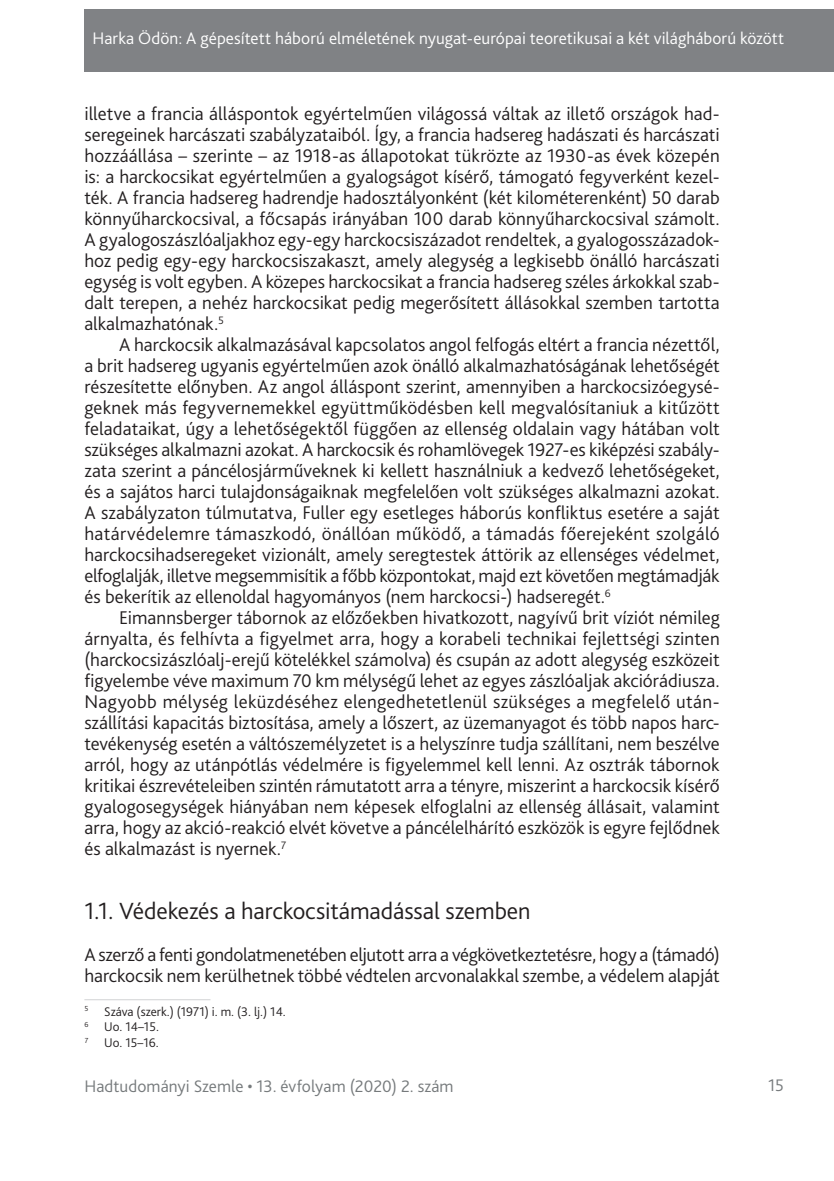
<style>
.page{position:relative;width:834px;height:1181px;background:#fff}
.page>*{position:absolute;margin:0;border:0;box-sizing:border-box;transform-origin:0 0}
._1_1_1__Head{font:300 24.5px "Bliss Pro";letter-spacing:-.005em;color:#231f20}
._1__Body{font:300 19.25px/21px "Bliss Pro";letter-spacing:.005em;color:#231f20;text-align:justify}
._2__Body_1st_paragra{font:300 19.25px/21px "Bliss Pro";color:#231f20}
.t1{font:300 17.5px "Bliss Pro";letter-spacing:.005em;color:#fff}
.t2{font:300 17.5px "Bliss Pro";letter-spacing:.005em;color:#767a7c}
.Lábjegyzet{font:300 13.12px "Bliss Pro";color:#231f20}
.s1{font-style:italic}
</style>
<div class="page">
<div style="left:84px;top:9px;width:749px;height:63px;background:#808285"></div>
<hr style="left:84px;top:999px;width:126px;height:1px;background:#d1d2d4">
<p class="t1" style="left:92px;top:27px;width:693px">Harka Ödön: A gépesített háború elméletének nyugat-európai teoretikusai a két világháború között</p>
<p class="_1__Body" style="left:84px;top:103px;width:636px">illetve a francia álláspontok egyértelműen világossá váltak az illető országok had&shy;seregeinek harcászati szabályzataiból. Így, a francia hadsereg hadászati és harcászati hozzáállása <span class="s1">–</span> szerinte <span class="s1">–</span> az 1918-as állapotokat tükrözte az 1930-as évek közepén is: a harckocsikat egyértelműen a gyalogságot kísérő, támogató fegyverként kezel&shy;ték. A francia hadsereg hadrendje hadosztályonként (két kilométerenként) 50 darab könnyűharckocsival, a főcsapás irányában 100 darab könnyűharckocsival számolt.<br>A gyalogoszászlóaljakhoz egy-egy harckocsiszázadot rendeltek, a gyalogosszázadok&shy;hoz pedig egy-egy harckocsiszakaszt, amely alegység a legkisebb önálló harcászati egység is volt egyben. A közepes harckocsikat a francia hadsereg széles árkokkal szab&shy;dalt terepen, a nehéz harckocsikat pedig megerősített állásokkal szemben tartotta alkalmazhatónak.<sup>5</sup></p>
<p class="_1__Body" style="left:84px;top:334px;width:637px;text-indent:35px">A harckocsik alkalmazásával kapcsolatos angol felfogás eltért a francia nézettől, a brit hadsereg ugyanis egyértelműen azok önálló alkalmazhatóságának lehetőségét részesítette előnyben. Az angol álláspont szerint, amennyiben a harckocsizóegysé&shy;geknek más fegyvernemekkel együttműködésben kell megvalósítaniuk a kitűzött feladataikat, úgy a lehetőségektől függően az ellenség oldalain vagy hátában volt szükséges alkalmazni azokat. A harckocsik és rohamlövegek 1927-es kiképzési szabály&shy;zata szerint a páncélosjárműveknek ki kellett használniuk a kedvező lehetőségeket, és a sajátos harci tulajdonságaiknak megfelelően volt szükséges alkalmazni azokat.<br>A szabályzaton túlmutatva, Fuller egy esetleges háborús konfliktus esetére a saját határvédelemre támaszkodó, önállóan működő, a támadás főerejeként szolgáló harckocsihadseregeket vizionált, amely seregtestek áttörik az ellenséges védelmet, elfoglalják, illetve megsemmisítik a főbb központokat, majd ezt követően megtámadják és bekerítik az ellenoldal hagyományos (nem harckocsi-) hadseregét.<sup>6</sup></p>
<p class="_1__Body" style="left:84px;top:607px;width:637px;text-indent:35px">Eimannsberger tábornok az előzőekben hivatkozott, nagyívű brit víziót némileg árnyalta, és felhívta a figyelmet arra, hogy a korabeli technikai fejlettségi szinten (harckocsizászlóalj-erejű kötelékkel számolva) és csupán az adott alegység eszközeit figyelembe véve maximum 70 km mélységű lehet az egyes zászlóaljak akciórádiusza.<br>Nagyobb mélység leküzdéséhez elengedhetetlenül szükséges a megfelelő után&shy;szállítási kapacitás biztosítása, amely a lőszert, az üzemanyagot és több napos harc&shy;tevékenység esetén a váltószemélyzetet is a helyszínre tudja szállítani, nem beszélve arról, hogy az utánpótlás védelmére is figyelemmel kell lenni. Az osztrák tábornok kritikai észrevételeiben szintén rámutatott arra a tényre, miszerint a harckocsik kísérő gyalogosegységek hiányában nem képesek elfoglalni az ellenség állásait, valamint arra, hogy az akció-reakció elvét követve a páncélelhárító eszközök is egyre fejlődnek és alkalmazást is nyernek.<sup>7</sup></p>
<p class="_1_1_1__Head" style="left:84px;top:895px;width:448px">1.1. Védekezés a harckocsitámadással szemben</p>
<p class="_2__Body_1st_paragra" style="left:84px;top:943px;width:636px">A szerző a fenti gondolatmenetében eljutott arra a végkövetkeztetésre, hogy a (támadó) harckocsik nem kerülhetnek többé védtelen arcvonalakkal szembe, a védelem alapját</p>
<p class="Lábjegyzet" style="left:84px;top:1003px;width:203px"><sup>5</sup> Száva (szerk.) (1971) i. m. (3. lj.) 14.</p>
<p class="Lábjegyzet" style="left:84px;top:1018px;width:76px"><sup>6</sup> Uo. 14–15.</p>
<p class="Lábjegyzet" style="left:84px;top:1034px;width:76px"><sup>7</sup> Uo. 15–16.</p>
<p class="t2" style="left:84px;top:1075px;width:371px">Hadtudományi Szemle • 13. évfolyam (2020) 2. szám</p>
<p class="t2" style="left:768px;top:1074px;width:17px">15</p>
</div>
